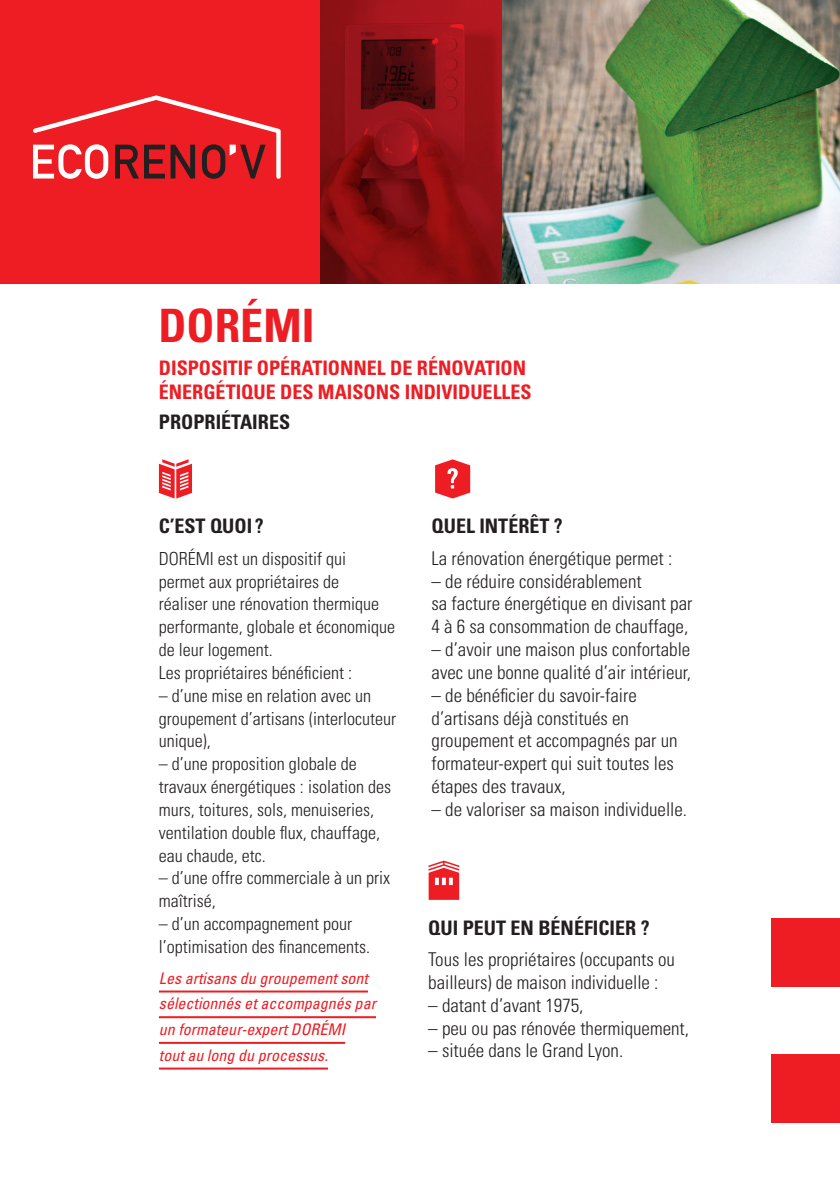
<style>
.page{position:relative;width:840px;height:1191px;background:#fff}
.page>*{position:absolute;margin:0;border:0;box-sizing:border-box;transform-origin:0 0}
.t1{font:700 condensed 46px "Univers LT Std";color:#ee1d23}
.t2{font:700 condensed 20px "Univers LT Std";color:#ee1d23}
.titre-noir{font:700 condensed 20px "Univers LT Std";color:#231f20}
.texte_courant{font:300 condensed 19px "Univers LT Std";color:#231f20}
.texte_courant-2{font:300 condensed 18px "Univers LT Std";color:#231f20}
.texte-info-souligne{font:italic condensed 16px "Univers LT Std";color:#ee1d23}
</style>
<div class="page">
<img style="left:501px;top:0;width:338px;height:283px">
<div style="left:0;top:0;width:319px;height:283px;background:#ee1d23"></div>
<svg style="left:159px;top:459px;width:33px;height:39px"></svg>
<div style="left:771px;top:918px;width:68px;height:68px;background:#ee1d23"></div>
<div style="left:771px;top:1054px;width:68px;height:69px;background:#ee1d23"></div>
<svg style="left:319px;top:0;width:182px;height:283px"></svg>
<hr style="left:159px;top:990px;width:209px;height:2px;background:#ee1d23">
<hr style="left:159px;top:1016px;width:217px;height:2px;background:#ee1d23">
<hr style="left:159px;top:1041px;width:186px;height:2px;background:#ee1d23">
<hr style="left:159px;top:1067px;width:169px;height:2px;background:#ee1d23">
<svg style="left:33px;top:95px;width:247px;height:84px"></svg>
<svg style="left:435px;top:459px;width:35px;height:39px"></svg>
<svg style="left:428px;top:860px;width:31px;height:40px"></svg>
<p class="t1" style="left:158px;top:297px;width:157px">DORÉMI</p>
<p class="t2" style="left:159px;top:355px;width:368px">DISPOSITIF OPÉRATIONNEL DE RÉNOVATION</p>
<p class="t2" style="left:159px;top:379px;width:374px">ÉNERGÉTIQUE DES MAISONS INDIVIDUELLES</p>
<p class="titre-noir" style="left:159px;top:410px;width:133px">PROPRIÉTAIRES</p>
<p class="titre-noir" style="left:159px;top:514px;width:106px">C’EST QUOI ?</p>
<p class="texte_courant-2" style="left:159px;top:547px;width:188px">DORÉMI est un dispositif qui</p>
<p class="texte_courant-2" style="left:159px;top:570px;width:181px">permet aux propriétaires de</p>
<p class="texte_courant-2" style="left:159px;top:593px;width:221px">réaliser une rénovation thermique</p>
<p class="texte_courant-2" style="left:159px;top:616px;width:237px">performante, globale et économique</p>
<p class="texte_courant-2" style="left:159px;top:639px;width:115px">de leur logement.</p>
<p class="texte_courant-2" style="left:159px;top:661px;width:194px">Les propriétaires bénéficient :</p>
<p class="texte_courant-2" style="left:159px;top:684px;width:213px">– d’une mise en relation avec un</p>
<p class="texte_courant-2" style="left:159px;top:707px;width:238px">groupement d’artisans (interlocuteur</p>
<p class="texte_courant-2" style="left:159px;top:730px;width:53px">unique),</p>
<p class="texte_courant-2" style="left:159px;top:753px;width:199px">– d’une proposition globale de</p>
<p class="texte_courant-2" style="left:159px;top:776px;width:233px">travaux énergétiques : isolation des</p>
<p class="texte_courant-2" style="left:159px;top:798px;width:216px">murs, toitures, sols, menuiseries,</p>
<p class="texte_courant-2" style="left:159px;top:821px;width:222px">ventilation double flux, chauffage,</p>
<p class="texte_courant-2" style="left:159px;top:844px;width:108px">eau chaude, etc.</p>
<p class="texte_courant-2" style="left:159px;top:867px;width:232px">– d’une offre commerciale à un prix</p>
<p class="texte_courant-2" style="left:159px;top:890px;width:58px">maîtrisé,</p>
<p class="texte_courant-2" style="left:159px;top:913px;width:194px">– d’un accompagnement pour</p>
<p class="texte_courant-2" style="left:159px;top:935px;width:212px">l’optimisation des financements.</p>
<p class="texte-info-souligne" style="left:159px;top:967px;width:210px">Les artisans du groupement sont</p>
<p class="texte-info-souligne" style="left:159px;top:993px;width:218px">sélectionnés et accompagnés par</p>
<p class="texte-info-souligne" style="left:159px;top:1019px;width:188px">un formateur-expert DORÉMI</p>
<p class="texte-info-souligne" style="left:159px;top:1044px;width:170px">tout au long du processus.</p>
<p class="titre-noir" style="left:431px;top:514px;width:133px">QUEL INTÉRÊT ?</p>
<p class="texte_courant" style="left:431px;top:546px;width:242px">La rénovation énergétique permet :</p>
<p class="texte_courant" style="left:431px;top:569px;width:211px">– de réduire considérablement</p>
<p class="texte_courant" style="left:431px;top:592px;width:262px">sa facture énergétique en divisant par</p>
<p class="texte_courant" style="left:431px;top:615px;width:258px">4 à 6 sa consommation de chauffage,</p>
<p class="texte_courant" style="left:431px;top:638px;width:260px">– d’avoir une maison plus confortable</p>
<p class="texte_courant" style="left:431px;top:661px;width:261px">avec une bonne qualité d’air intérieur,</p>
<p class="texte_courant" style="left:431px;top:683px;width:207px">– de bénéficier du savoir-faire</p>
<p class="texte_courant" style="left:431px;top:706px;width:199px">d’artisans déjà constitués en</p>
<p class="texte_courant" style="left:431px;top:729px;width:247px">groupement et accompagnés par un</p>
<p class="texte_courant" style="left:431px;top:752px;width:243px">formateur-expert qui suit toutes les</p>
<p class="texte_courant" style="left:431px;top:775px;width:135px">étapes des travaux,</p>
<p class="texte_courant" style="left:431px;top:798px;width:257px">– de valoriser sa maison individuelle.</p>
<p class="titre-noir" style="left:428px;top:915px;width:223px">QUI PEUT EN BÉNÉFICIER ?</p>
<p class="texte_courant" style="left:428px;top:948px;width:248px">Tous les propriétaires (occupants ou</p>
<p class="texte_courant" style="left:428px;top:970px;width:231px">bailleurs) de maison individuelle :</p>
<p class="texte_courant" style="left:428px;top:993px;width:157px">– datant d’avant 1975,</p>
<p class="texte_courant" style="left:428px;top:1016px;width:262px">– peu ou pas rénovée thermiquement,</p>
<p class="texte_courant" style="left:428px;top:1039px;width:196px">– située dans le Grand Lyon.</p>
</div>
